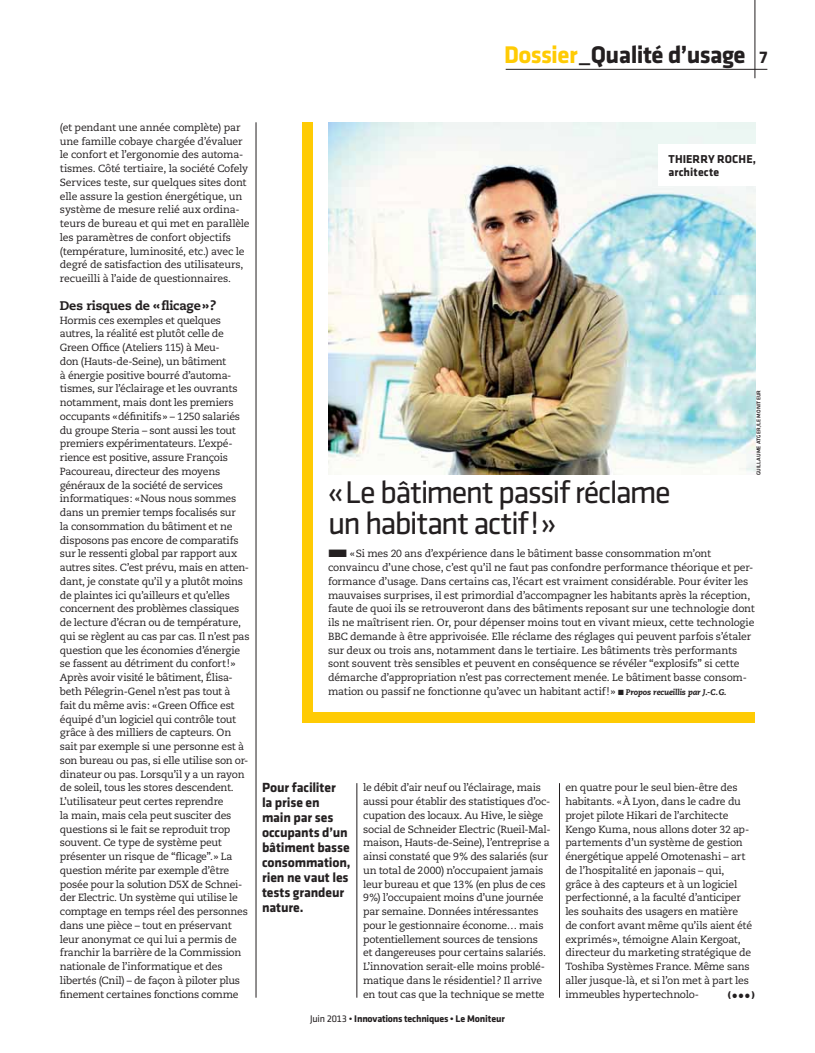
<style>
.page{position:relative;width:815px;height:1053px;background:#fff}
.page>*{position:absolute;margin:0;border:0;box-sizing:border-box;transform-origin:0 0}
.t1{font:32.5px/31.2px "Klavika Regular TF";letter-spacing:-.05em;color:#231f20}
.t2{font:700 25px "Klavika";letter-spacing:-.025em;color:#231f20}
.t3{font:700 13.75px/15px "Klavika";letter-spacing:-.01em;color:#231f20}
.t4{font:800 12.5px "Caecilia LT Std";letter-spacing:-.015em;color:#231f20}
.t5{font:700 11.88px/12.5px "Klavika";letter-spacing:.01em;color:#231f20}
.t6{font:11.25px "Zapf Dingbats";color:#231f20;scale:.94 1}
.t7{font:10.38px/13.8px "Caecilia LT Std";letter-spacing:-.02em;color:#231f20}
.t8{font:700 10px "Klavika";letter-spacing:-.025em;color:#231f20}
.t9{font:5.62px "Klavika Medium TF";letter-spacing:.015em;color:#231f20}
.s1{color:#ffcb04}
.s2{font-size:17.5px}
.s3{font-weight:800;font-style:italic;font-size:8.12px}
.s4{font-family:"Klavika Regular TF";font-weight:400}
</style>
<div class="page">
<hr style="left:755px;top:0;width:1px;height:78px;background:#231f20">
<hr style="left:506px;top:69px;width:261px;height:1px;background:#231f20">
<hr style="left:256px;top:122px;width:1px;height:875px;background:#231f20">
<hr style="left:357px;top:783px;width:1px;height:214px;background:#231f20">
<hr style="left:559px;top:783px;width:1px;height:214px;background:#231f20">
<div style="left:302px;top:122px;width:453px;height:600px;background:#ffcb04"></div>
<div style="left:313px;top:106px;width:448px;height:605px;background:#fff"></div>
<img style="left:328px;top:122px;width:427px;height:353px">
<div style="left:658px;top:144px;width:113px;height:42px;background:#fff"></div>
<h2 class="t2" style="left:504px;top:45px;width:265px"><span class="s1">Dossier</span>_Qualité d’usage <span class="s2">7</span></h2>
<p class="t7" style="left:60px;top:121px;width:191px">(et pendant une année complète) par une famille cobaye chargée d’évaluer le confort et l’ergonomie des automa&shy;tismes. Côté tertiaire, la société Cofely Services teste, sur quelques sites dont elle assure la gestion énergétique, un système de mesure relié aux ordina&shy;teurs de bureau et qui met en parallèle les paramètres de confort objectifs (température, luminosité, etc.) avec le degré de satisfaction des utilisateurs, recueilli à l’aide de questionnaires.</p>
<p class="t4" style="left:60px;top:299px;width:158px">Des risques de « flicage » ?</p>
<p class="t7" style="left:60px;top:313px;width:191px">Hormis ces exemples et quelques autres, la réalité est plutôt celle de Green Office (Ateliers 115) à Meu-<br>don (Hauts-de-Seine), un bâtiment<br>à énergie positive bourré d’automa&shy;tismes, sur l’éclairage et les ouvrants notamment, mais dont les premiers occupants « définitifs » – 1 250 salariés du groupe Steria – sont aussi les tout premiers expérimentateurs. L’expé&shy;rience est positive, assure François Pacoureau, directeur des moyens généraux de la société de services informatiques : « Nous nous sommes dans un premier temps focalisés sur<br>la consommation du bâtiment et ne disposons pas encore de comparatifs sur le ressenti global par rapport aux autres sites. C’est prévu, mais en atten&shy;dant, je constate qu’il y a plutôt moins de plaintes ici qu’ailleurs et qu’elles concernent des problèmes classiques de lecture d’écran ou de température, qui se règlent au cas par cas. Il n’est pas question que les économies d’énergie se fassent au détriment du confort ! » Après avoir visité le bâtiment, Élisa&shy;beth Pélegrin-Genel n’est pas tout à<br>fait du même avis : « Green Office est équipé d’un logiciel qui contrôle tout grâce à des milliers de capteurs. On sait par exemple si une personne est à son bureau ou pas, si elle utilise son or&shy;dinateur ou pas. Lorsqu’il y a un rayon de soleil, tous les stores descendent.<br>L’utilisateur peut certes reprendre<br>la main, mais cela peut susciter des questions si le fait se reproduit trop souvent. Ce type de système peut présenter un risque de “flicage”. » La question mérite par exemple d’être posée pour la solution D5X de Schnei&shy;der Electric. Un système qui utilise le comptage en temps réel des personnes dans une pièce – tout en préservant leur anonymat ce qui lui a permis de franchir la barrière de la Commission nationale de l’informatique et des libertés (Cnil) – de façon à piloter plus finement certaines fonctions comme</p>
<p class="t5" style="left:668px;top:154px;width:89px">THIERRY ROCHE, architecte</p>
<h1 class="t1" style="left:328px;top:476px;width:344px">« Le bâtiment passif réclame un habitant actif ! »</h1>
<p class="t9" style="left:755px;top:475px;width:87px;rotate:-90deg">GUILLAUME ATGER/LE MONITEUR</p>
<p class="t7" style="left:328px;top:547px;width:428px">■« Si mes 20 ans d’expérience dans le bâtiment basse consommation m’ont convaincu d’une chose, c’est qu’il ne faut pas confondre performance théorique et per&shy;formance d’usage. Dans certains cas, l’écart est vraiment considérable. Pour éviter les mauvaises surprises, il est primordial d’accompagner les habitants après la réception, faute de quoi ils se retrouveront dans des bâtiments reposant sur une technologie dont ils ne maîtrisent rien. Or, pour dépenser moins tout en vivant mieux, cette technologie BBC demande à être apprivoisée. Elle réclame des réglages qui peuvent parfois s’étaler sur deux ou trois ans, notamment dans le tertiaire. Les bâtiments très performants sont souvent très sensibles et peuvent en conséquence se révéler “explosifs” si cette démarche d’appropriation n’est pas correctement menée. Le bâtiment basse consom&shy;mation ou passif ne fonctionne qu’avec un habitant actif ! » ■ <span class="s3">Propos recueillis par J.-C. G.</span></p>
<h3 class="t3" style="left:262px;top:781px;width:90px">Pour faciliter<br>la prise en main par ses occupants d’un bâtiment basse consommation, rien ne vaut les tests grandeur nature.</h3>
<p class="t7" style="left:363px;top:781px;width:189px">le débit d’air neuf ou l’éclairage, mais aussi pour établir des statistiques d’oc&shy;cupation des locaux. Au Hive, le siège social de Schneider Electric (Rueil-Mal&shy;maison, Hauts-de-Seine), l’entreprise a ainsi constaté que 9 % des salariés (sur un total de 2 000) n’occupaient jamais leur bureau et que 13 % (en plus de ces 9 %) l’occupaient moins d’une journée par semaine. Données intéressantes pour le gestionnaire économe… mais potentiellement sources de tensions<br>et dangereuses pour certains salariés.<br>L’innovation serait-elle moins problé&shy;matique dans le résidentiel ? Il arrive en tout cas que la technique se mette</p>
<p class="t7" style="left:565px;top:781px;width:188px">en quatre pour le seul bien-être des habitants. « À Lyon, dans le cadre du projet pilote Hikari de l’architecte Kengo Kuma, nous allons doter 32 ap&shy;partements d’un système de gestion énergétique appelé Omotenashi – art de l’hospitalité en japonais – qui, grâce à des capteurs et à un logiciel perfectionné, a la faculté d’anticiper les souhaits des usagers en matière de confort avant même qu’ils aient été exprimés », témoigne Alain Kergoat, directeur du marketing stratégique de Toshiba Systèmes France. Même sans aller jusque-là, et si l’on met à part les immeubles hypertechnolo-</p>
<p class="t6" style="left:728px;top:989px;width:30px">❪●●●❫</p>
<p class="t8" style="left:310px;top:1015px;width:196px"><span class="s4">Juin 2013 •</span> Innovations techniques • Le Moniteur</p>
</div>
